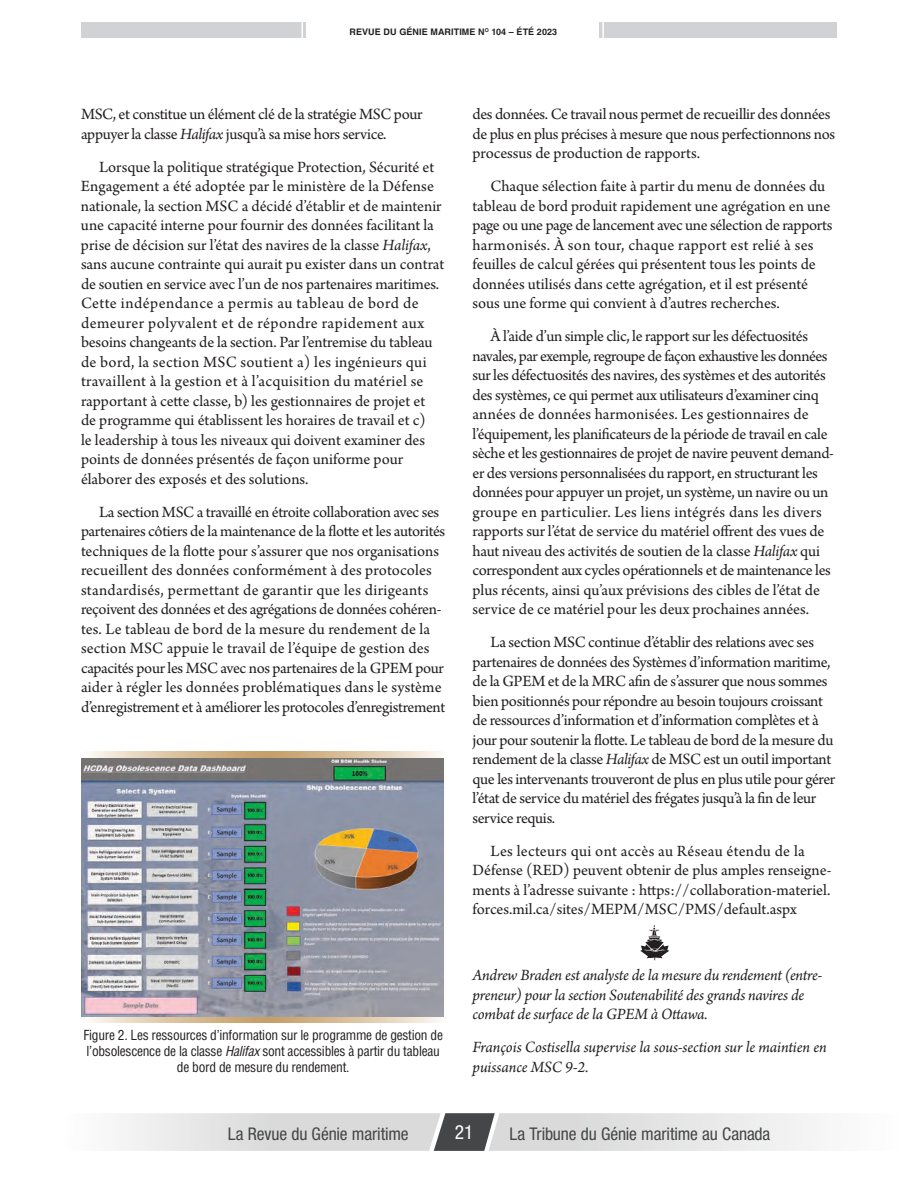
<style>
.page{position:relative;width:918px;height:1188px;background:#fff}
.page>*{position:absolute;margin:0;border:0;box-sizing:border-box;transform-origin:0 0}
.t1{font:condensed 19.5px "Helvetica Neue LT Std";color:#fff}
.t2{font:condensed 17.55px "Helvetica Neue LT Std";letter-spacing:-.01em;color:#454647}
.Body{font:16.5px/19.5px "Arno Pro";letter-spacing:-.01em;color:#231f20}
.Body-2{font:italic 16.5px/19.5px "Arno Pro";letter-spacing:-.01em;color:#231f20}
.Photo_Caption{font:condensed 13.5px/16.2px "Helvetica LT Std";letter-spacing:-.02em;color:#231f20;text-align:center}
.t3{font:700 9px "Helvetica LT Std";letter-spacing:.01em;color:#231f20}
.s1{font-style:italic}
</style>
<div class="page">
<div style="left:81px;top:23px;width:225px;height:15px;background:#d1d2d4"></div>
<div style="left:599px;top:23px;width:238px;height:15px;background:#d1d2d4"></div>
<svg style="left:302px;top:23px;width:1px;height:15px"></svg>
<hr style="left:602px;top:16px;width:2px;height:29px;background:#fff">
<svg style="left:119px;top:1113px;width:696px;height:38px;background:#d7d7d7"></svg>
<svg style="left:640px;top:925px;width:29px;height:35px"></svg>
<svg style="left:81px;top:752px;width:363px;height:270px;background:#d8c3a6"></svg>
<img style="left:81px;top:758px;width:363px;height:258px">
<img style="left:81px;top:758px;width:210px;height:21px">
<p class="t3" style="left:350px;top:26px;width:209px">REVUE DU GÉNIE MARITIME N<sup>O</sup> 104 – ÉTÉ 2023</p>
<p class="Body" style="left:81px;top:105px;width:343px">MSC, et constitue un élément clé de la stratégie MSC pour appuyer la classe <span class="s1">Halifax</span> jusqu’à sa mise hors service.</p>
<p class="Body" style="left:81px;top:158px;width:365px;text-indent:18px">Lorsque la politique stratégique Protection, Sécurité et Engagement a été adoptée par le ministère de la Défense nationale, la section MSC a décidé d’établir et de maintenir une capacité interne pour fournir des données facilitant la prise de décision sur l’état des navires de la classe <span class="s1">Halifax</span>, sans aucune contrainte qui aurait pu exister dans un contrat de soutien en service avec l’un de nos partenaires maritimes.<br>Cette indépendance a permis au tableau de bord de demeurer polyvalent et de répondre rapidement aux besoins changeants de la section. Par l’entremise du tableau de bord, la section MSC soutient a) les ingénieurs qui travaillent à la gestion et à l’acquisition du matériel se rapportant à cette classe, b) les gestionnaires de projet et de programme qui établissent les horaires de travail et c)<br>le leadership à tous les niveaux qui doivent examiner des points de données présentés de façon uniforme pour élaborer des exposés et des solutions.</p>
<p class="Body" style="left:81px;top:503px;width:366px;text-indent:18px">La section MSC a travaillé en étroite collaboration avec ses partenaires côtiers de la maintenance de la flotte et les autorités techniques de la flotte pour s’assurer que nos organisations recueillent des données conformément à des protocoles standardisés, permettant de garantir que les dirigeants reçoivent des données et des agrégations de données cohéren&shy;tes. Le tableau de bord de la mesure du rendement de la section MSC appuie le travail de l’équipe de gestion des capacités pour les MSC avec nos partenaires de la GPEM pour aider à régler les données problématiques dans le système d’enregistrement et à améliorer les protocoles d’enregistrement</p>
<p class="Photo_Caption" style="left:83px;top:1027px;width:361px">Figure 2. Les ressources d’information sur le programme de gestion de l’obsolescence de la classe <span class="s1">Halifax</span> sont accessibles à partir du tableau de bord de mesure du rendement.</p>
<p class="Body" style="left:472px;top:105px;width:364px">des données. Ce travail nous permet de recueillir des données de plus en plus précises à mesure que nous perfectionnons nos processus de production de rapports.</p>
<p class="Body" style="left:472px;top:177px;width:361px;text-indent:18px">Chaque sélection faite à partir du menu de données du tableau de bord produit rapidement une agrégation en une page ou une page de lancement avec une sélection de rapports harmonisés. À son tour, chaque rapport est relié à ses feuilles de calcul gérées qui présentent tous les points de données utilisés dans cette agrégation, et il est présenté sous une forme qui convient à d’autres recherches.</p>
<p class="Body" style="left:472px;top:327px;width:363px;text-indent:18px">À l’aide d’un simple clic, le rapport sur les défectuosités navales, par exemple, regroupe de façon exhaustive les données sur les défectuosités des navires, des systèmes et des autorités des systèmes, ce qui permet aux utilisateurs d’examiner cinq années de données harmonisées. Les gestionnaires de l’équipement, les planificateurs de la période de travail en cale sèche et les gestionnaires de projet de navire peuvent demand&shy;er des versions personnalisées du rapport, en structurant les données pour appuyer un projet, un système, un navire ou un groupe en particulier. Les liens intégrés dans les divers rapports sur l’état de service du matériel offrent des vues de haut niveau des activités de soutien de la classe <span class="s1">Halifax</span> qui correspondent aux cycles opérationnels et de maintenance les plus récents, ainsi qu’aux prévisions des cibles de l’état de service de ce matériel pour les deux prochaines années.</p>
<p class="Body" style="left:472px;top:634px;width:364px;text-indent:18px">La section MSC continue d’établir des relations avec ses partenaires de données des Systèmes d’information maritime, de la GPEM et de la MRC afin de s’assurer que nous sommes bien positionnés pour répondre au besoin toujours croissant de ressources d’information et d’information complètes et à jour pour soutenir la flotte. Le tableau de bord de la mesure du rendement de la classe <span class="s1">Halifax</span> de MSC est un outil important que les intervenants trouveront de plus en plus utile pour gérer l’état de service du matériel des frégates jusqu’à la fin de leur service requis.</p>
<p class="Body" style="left:472px;top:842px;width:360px;text-indent:18px">Les lecteurs qui ont accès au Réseau étendu de la Défense (RED) peuvent obtenir de plus amples renseigne&shy;ments à l’adresse suivante : https://collaboration-materiel. forces.mil.ca/sites/MEPM/MSC/PMS/default.aspx</p>
<p class="Body-2" style="left:472px;top:966px;width:351px">Andrew Braden est analyste de la mesure du rendement (entre&shy;preneur) pour la section Soutenabilité des grands navires de combat de surface de la GPEM à Ottawa.</p>
<p class="Body-2" style="left:472px;top:1038px;width:356px">François Costisella supervise la sous-section sur le maintien en puissance MSC 9-2.</p>
<p class="t2" style="left:228px;top:1124px;width:182px">La Revue du Génie maritime</p>
<p class="t1" style="left:455px;top:1121px;width:20px">21</p>
<p class="t2" style="left:510px;top:1123px;width:262px">La Tribune du Génie maritime au Canada</p>
</div>
